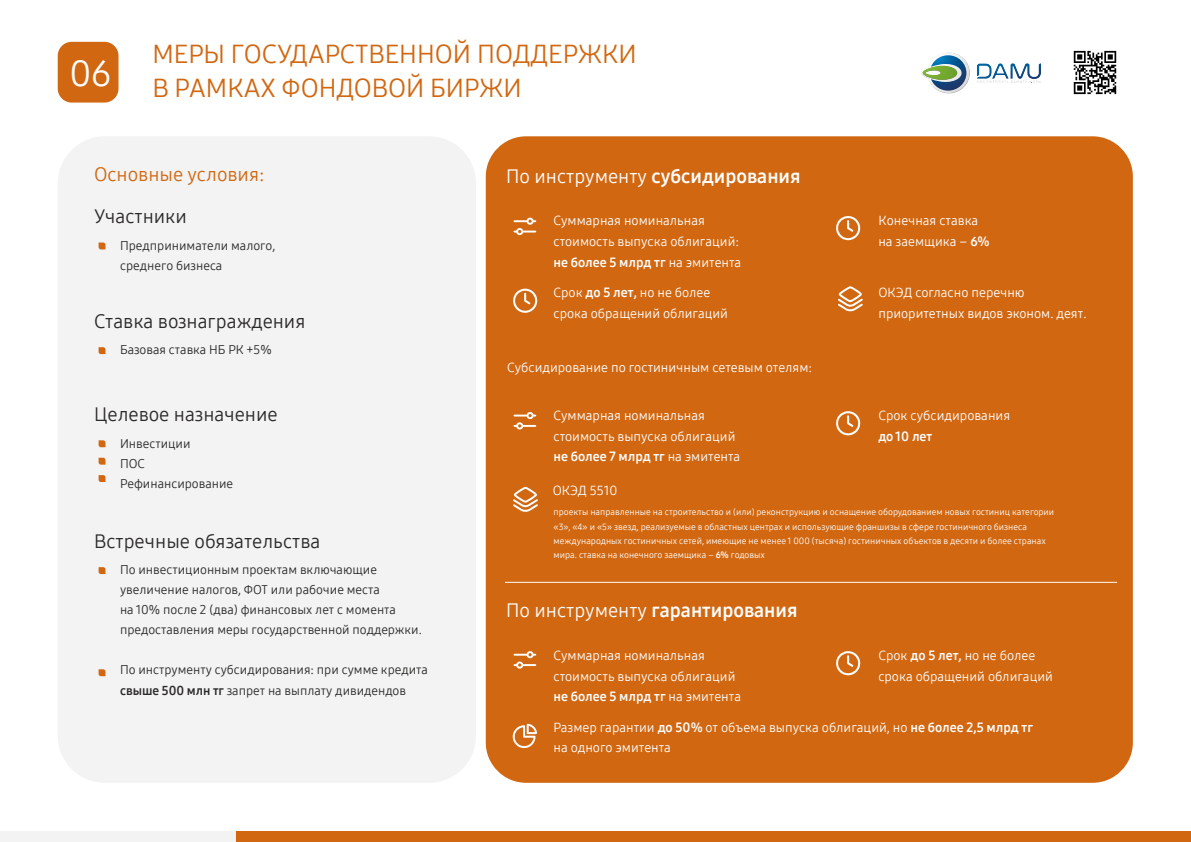
<style>
.page{position:relative;width:1191px;height:842px;background:#fff}
.page>*{position:absolute;margin:0;border:0;box-sizing:border-box;transform-origin:0 0}
.t1{font:36.2px "Samsung One 400";color:#fefefe}
.t2{font:26px/34.3px "Samsung One 400";color:#d16710}
.t3{font:19.4px "Samsung One 400";color:#2b2a29}
.t4{font:19.4px "Samsung One 700";color:#fefefe}
.t5{font:19.4px "Samsung One 400";color:#d16710}
.t6{font:13.1px/20.8px "Samsung One 400";color:#fefefe}
.t7{font:13.1px "Samsung One 700";color:#fefefe}
.t8{font:12.6px/20px "Samsung One 400";color:#2b2a29}
.t9{font:9px/14.2px "Samsung One 400";color:#fefefe}
.s1{font-family:"Samsung One 400"}
.s2{font-family:"Samsung One 700"}
</style>
<div class="page">
<img style="left:1073px;top:50px;width:44px;height:45px">
<div style="left:58px;top:42px;width:60px;height:61px;background:#d16710;border-radius:14px"></div>
<svg style="left:921px;top:53px;width:48px;height:40px"></svg>
<img style="left:922px;top:66px;width:35px;height:14px">
<svg style="left:977px;top:63px;width:64px;height:20px"></svg>
<div style="left:235px;top:832px;width:955px;height:10px;background:#d16710"></div>
<div style="left:0;top:832px;width:235px;height:10px;background:#f3f3f3"></div>
<div style="left:58px;top:136px;width:418px;height:647px;background:#f3f3f3;border-radius:47px"></div>
<div style="left:486px;top:136px;width:646px;height:647px;background:#d16710;border-radius:40px"></div>
<svg style="left:513px;top:218px;width:23px;height:17px"></svg>
<svg style="left:99px;top:347px;width:6px;height:7px"></svg>
<svg style="left:99px;top:567px;width:6px;height:7px"></svg>
<svg style="left:99px;top:243px;width:6px;height:6px"></svg>
<svg style="left:99px;top:440px;width:6px;height:7px"></svg>
<svg style="left:99px;top:458px;width:6px;height:7px"></svg>
<svg style="left:99px;top:475px;width:6px;height:7px"></svg>
<svg style="left:99px;top:669px;width:6px;height:7px"></svg>
<svg style="left:513px;top:412px;width:23px;height:18px"></svg>
<hr style="left:505px;top:582px;width:612px;height:1px;background:#fefefe">
<svg style="left:513px;top:288px;width:25px;height:25px"></svg>
<svg style="left:838px;top:286px;width:25px;height:26px"></svg>
<svg style="left:836px;top:216px;width:25px;height:24px"></svg>
<svg style="left:836px;top:411px;width:25px;height:25px"></svg>
<svg style="left:513px;top:487px;width:25px;height:25px"></svg>
<svg style="left:513px;top:651px;width:23px;height:18px"></svg>
<svg style="left:513px;top:723px;width:24px;height:25px"></svg>
<svg style="left:836px;top:651px;width:25px;height:25px"></svg>
<h1 class="t1" style="left:69px;top:49px;width:43px">06</h1>
<h2 class="t2" style="left:152px;top:37px;width:486px">МЕРЫ ГОСУДАРСТВЕННОЙ ПОДДЕРЖКИ<br>В РАМКАХ ФОНДОВОЙ БИРЖИ</h2>
<h3 class="t5" style="left:94px;top:162px;width:172px">Основные условия:</h3>
<h3 class="t4" style="left:506px;top:163px;width:296px"><span class="s1">По инструменту</span> субсидирования</h3>
<p class="t6" style="left:553px;top:210px;width:187px">Суммарная номинальная стоимость выпуска облигаций:</p>
<p class="t7" style="left:553px;top:254px;width:189px">не более 5 млрд тг <span class="s1">на эмитента</span></p>
<h3 class="t3" style="left:94px;top:203px;width:94px">Участники</h3>
<p class="t8" style="left:120px;top:235px;width:157px">Предприниматели малого, среднего бизнеса</p>
<p class="t6" style="left:878px;top:210px;width:113px">Конечная ставка на заемщика – <span class="s2">6%</span></p>
<h3 class="t3" style="left:94px;top:308px;width:213px">Ставка вознаграждения</h3>
<p class="t8" style="left:120px;top:340px;width:153px">Базовая ставка НБ РК +5%</p>
<h3 class="t3" style="left:94px;top:401px;width:185px">Целевое назначение</h3>
<p class="t8" style="left:120px;top:433px;width:115px">Инвестиции<br>ПОС<br>Рефинансирование</p>
<h3 class="t3" style="left:94px;top:528px;width:228px">Встречные обязательства</h3>
<p class="t8" style="left:120px;top:560px;width:303px">По инвестиционным проектам включающие увеличение налогов, ФОТ или рабочие места<br>на 10% после 2 (два) финансовых лет с момента предоставления меры государственной поддержки.</p>
<p class="t8" style="left:120px;top:660px;width:309px">По инструменту субсидирования: при сумме кредита <span class="s2">свыше 500 млн тг</span> запрет на выплату дивидендов</p>
<p class="t6" style="left:553px;top:282px;width:176px">Срок <span class="s2">до 5 лет,</span> но не более срока обращений облигаций</p>
<p class="t6" style="left:878px;top:282px;width:210px">ОКЭД согласно перечню приоритетных видов эконом. деят.</p>
<p class="t6" style="left:507px;top:357px;width:306px">Субсидирование по гостиничным сетевым отелям:</p>
<p class="t6" style="left:553px;top:405px;width:183px">Суммарная номинальная стоимость выпуска облигаций</p>
<p class="t7" style="left:553px;top:448px;width:188px">не более 7 млрд тг <span class="s1">на эмитента</span></p>
<p class="t6" style="left:553px;top:480px;width:66px">ОКЭД 5510</p>
<p class="t6" style="left:878px;top:405px;width:133px">Срок субсидирования</p>
<p class="t7" style="left:878px;top:427px;width:56px">до 10 лет</p>
<p class="t9" style="left:553px;top:505px;width:502px">проекты направленные на строительство и (или) реконструкцию и оснащение оборудованием новых гостиниц категории «3», «4» и «5» звезд, реализуемые в областных центрах и использующие франшизы в сфере гостиничного бизнеса международных гостиничных сетей, имеющие не менее 1 000 (тысяча) гостиничных объектов в десяти и более странах мира. ставка на конечного заемщика – <span class="s2">6%</span> годовых</p>
<h3 class="t4" style="left:506px;top:597px;width:293px"><span class="s1">По инструменту</span> гарантирования</h3>
<p class="t6" style="left:553px;top:645px;width:183px">Суммарная номинальная стоимость выпуска облигаций</p>
<p class="t7" style="left:553px;top:688px;width:189px">не более 5 млрд тг <span class="s1">на эмитента</span></p>
<p class="t6" style="left:878px;top:645px;width:176px">Срок <span class="s2">до 5 лет,</span> но не более срока обращений облигаций</p>
<p class="t6" style="left:553px;top:716px;width:481px">Размер гарантии <span class="s2">до 50%</span> от объема выпуска облигаций, но <span class="s2">не более 2,5 млрд тг </span>на одного эмитента</p>
</div>
